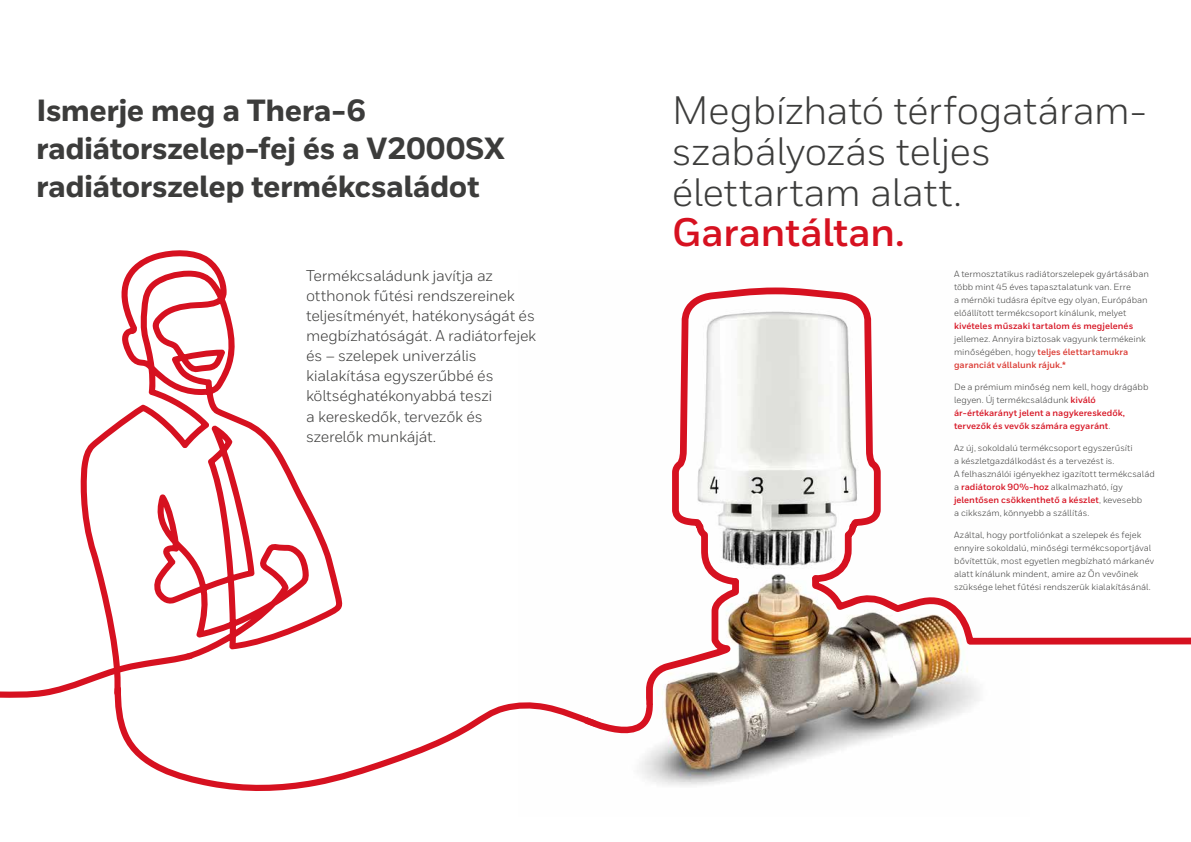
<style>
.page{position:relative;width:1191px;height:842px;background:#fff}
.page>*{position:absolute;margin:0;border:0;box-sizing:border-box;transform-origin:0 0}
.t1{font:39.6px/40.7px "Honeywell Sans";letter-spacing:-.015em;color:#3c3c3b}
.t2{font:700 39.6px "Honeywell Sans";letter-spacing:-.015em;color:#d61120}
.t3{font:800 30.6px/37.8px "Honeywell Sans";letter-spacing:-.02em;color:#3c3c3b}
.t4{font:15.6px/20.1px "Honeywell Sans";letter-spacing:-.015em;color:#3c3c3b}
.t5{font:9px/13px "Honeywell Sans";color:#3c3c3b}
.t6{font:700 9px/13px "Honeywell Sans";letter-spacing:.005em;color:#d61120}
.s1{font-weight:700;color:#da352e}
.s2{font-weight:400;color:#3c3c3b}
.s3{font-weight:700;color:#d61120}
</style>
<div class="page">
<img style="left:640px;top:648px;width:339px;height:138px">
<svg style="left:672px;top:287px;width:212px;height:440px"></svg>
<svg style="left:808px;top:572px;width:383px;height:76px"></svg>
<svg style="left:80px;top:250px;width:181px;height:398px"></svg>
<svg style="left:112px;top:429px;width:467px;height:362px"></svg>
<svg style="left:0;top:648px;width:198px;height:54px"></svg>
<svg style="left:579px;top:575px;width:163px;height:176px"></svg>
<h2 class="t3" style="left:36px;top:93px;width:470px">Ismerje meg a Thera-6 radiátorszelep-fej és a V2000SX radiátorszelep termékcsaládot</h2>
<h1 class="t1" style="left:672px;top:90px;width:476px">Megbízható térfogatáram&shy;szabályozás teljes élettartam alatt.</h1>
<h1 class="t2" style="left:672px;top:208px;width:234px">Garantáltan.</h1>
<p class="t4" style="left:306px;top:266px;width:232px">Termékcsaládunk javítja az otthonok fűtési rendszereinek teljesítményét, hatékonyságát és megbízhatóságát. A radiátorfejek és – szelepek univerzális kialakítása egyszerűbbé és költséghatékonyabbá teszi<br>a kereskedők, tervezők és szerelők munkáját.</p>
<p class="t5" style="left:954px;top:267px;width:196px">A termosztatikus radiátorszelepek gyártásában több mint 45 éves tapasztalatunk van. Erre<br>a mérnöki tudásra építve egy olyan, Európában előállított termékcsoport kínálunk, melyet</p>
<p class="t6" style="left:954px;top:320px;width:181px">kivételes műszaki tartalom és megjelenés</p>
<p class="t5" style="left:954px;top:332px;width:193px">jellemez. Annyira biztosak vagyunk termékeink minőségében, hogy <span class="s1">teljes élettartamukra garanciát vállalunk rájuk.*</span></p>
<p class="t6" style="left:954px;top:381px;width:196px"><span class="s2">De a prémium minőség nem kell, hogy drágább legyen. Új termékcsaládunk</span> kiváló ár-értékarányt jelent a nagykereskedők, tervezők és vevők számára egyaránt<span class="s2">.</span></p>
<p class="t5" style="left:954px;top:441px;width:202px">Az új, sokoldalú termékcsoport egyszerűsíti<br>a készletgazdálkodást és a tervezést is.<br>A felhasználói igényekhez igazított termékcsalád a <span class="s3">radiátorok 90%-hoz</span> alkalmazható, így <span class="s3">jelentősen csökkenthető a készlet</span>, kevesebb<br>a cikkszám, könnyebb a szállítás.</p>
<p class="t5" style="left:954px;top:528px;width:201px">Azáltal, hogy portfoliónkat a szelepek és fejek ennyire sokoldalú, minőségi termékcsoportjával bővítettük, most egyetlen megbízható márkanév alatt kínálunk mindent, amire az Ön vevőinek szüksége lehet fűtési rendszerük kialakításánál.</p>
</div>
